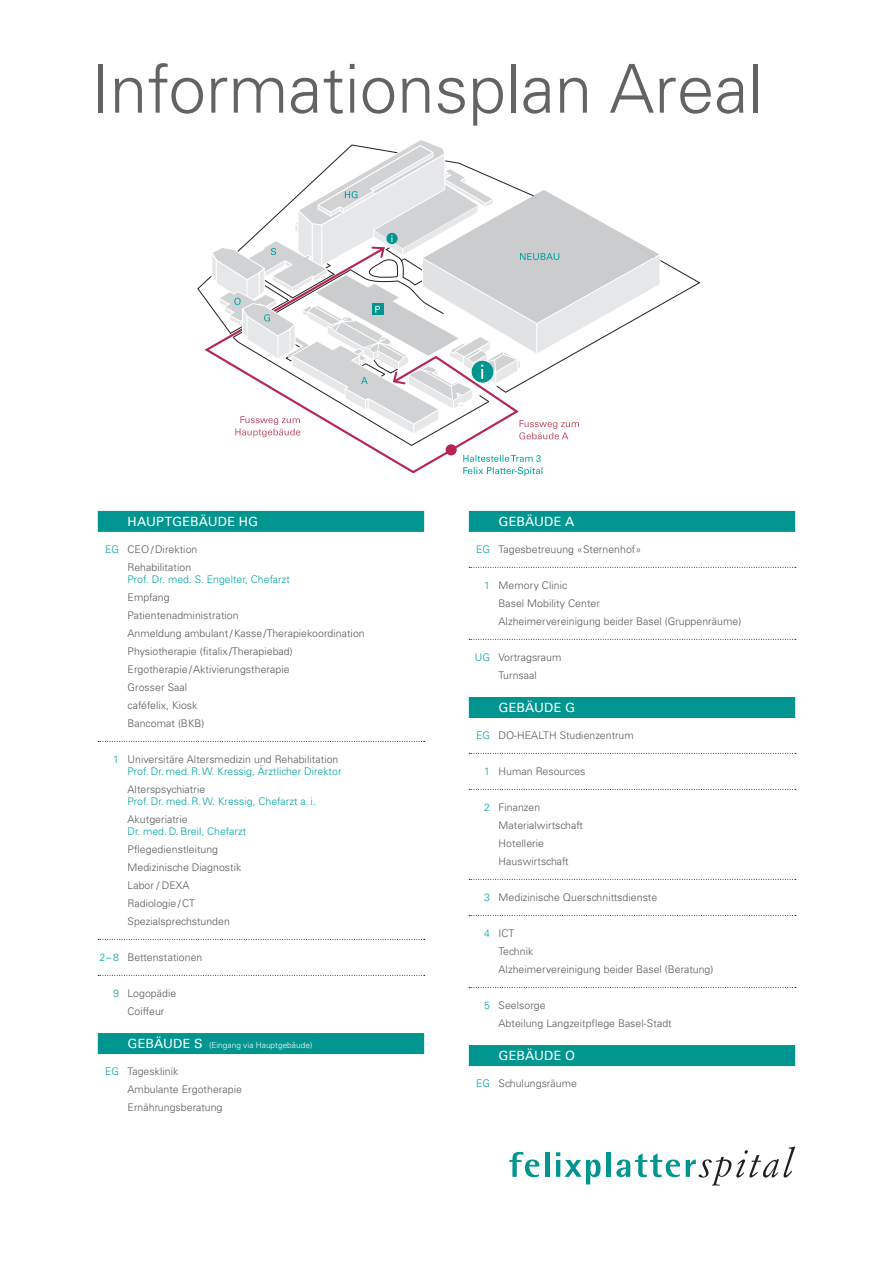
<style>
.page{position:relative;width:893px;height:1263px;background:#fff}
.page>*{position:absolute;margin:0;border:0;box-sizing:border-box;transform-origin:0 0}
.Haupttitel{font:300 67.5px "Univers LT Std";color:#636366}
.Gebaeude{font:12.75px "Univers LT Std";letter-spacing:.01em;color:#fff}
.Lauftext{font:300 10.5px "Univers LT Std";letter-spacing:.005em;color:#57585a}
.Lauftext-2{font:300 10.5px/12px "Univers LT Std";color:#00a39f}
.Gebaeude-2{font:300 8.25px "Univers LT Std";letter-spacing:.005em;color:#fff}
.s1{color:#00a39f}
.s2{color:#57585a}
.s3{font-weight:400;font-size:12.75px}
</style>
<div class="page">
<div style="left:98px;top:511px;width:326px;height:21px;background:#00958e"></div>
<svg style="left:98px;top:741px;width:327px;height:1px"></svg>
<svg style="left:98px;top:939px;width:327px;height:1px"></svg>
<svg style="left:98px;top:975px;width:327px;height:1px"></svg>
<div style="left:98px;top:1033px;width:326px;height:21px;background:#00958e"></div>
<div style="left:469px;top:511px;width:326px;height:21px;background:#00958e"></div>
<svg style="left:469px;top:567px;width:327px;height:1px"></svg>
<svg style="left:469px;top:639px;width:327px;height:1px"></svg>
<div style="left:469px;top:697px;width:326px;height:21px;background:#00958e"></div>
<svg style="left:469px;top:753px;width:327px;height:1px"></svg>
<svg style="left:469px;top:789px;width:327px;height:1px"></svg>
<svg style="left:469px;top:879px;width:327px;height:1px"></svg>
<svg style="left:469px;top:915px;width:327px;height:1px"></svg>
<svg style="left:469px;top:987px;width:327px;height:1px"></svg>
<div style="left:469px;top:1045px;width:326px;height:21px;background:#00958e"></div>
<svg style="left:509px;top:1152px;width:30px;height:25px"></svg>
<hr style="left:545px;top:1152px;width:4px;height:25px;background:#00958e">
<svg style="left:556px;top:1152px;width:45px;height:32px"></svg>
<hr style="left:606px;top:1152px;width:4px;height:25px;background:#00958e">
<svg style="left:616px;top:1153px;width:64px;height:24px"></svg>
<svg style="left:686px;top:1146px;width:109px;height:39px"></svg>
<svg style="left:211px;top:140px;width:456px;height:336px"></svg>
<p class="Haupttitel" style="left:91px;top:48px;width:674px">Informationsplan Areal</p>
<p class="Gebaeude" style="left:128px;top:514px;width:132px">HAUPTGEBÄUDE HG</p>
<p class="Lauftext" style="left:105px;top:542px;width:94px"><span class="s1">EG</span> CEO/Direktion</p>
<p class="Lauftext-2" style="left:128px;top:561px;width:164px"><span class="s2">Rehabilitation<br></span>Prof. Dr. med. S. Engelter, Chefarzt</p>
<p class="Lauftext" style="left:128px;top:590px;width:44px">Empfang</p>
<p class="Lauftext" style="left:128px;top:608px;width:113px">Patientenadministration</p>
<p class="Lauftext" style="left:128px;top:626px;width:239px">Anmeldung ambulant/Kasse/Therapiekoordination</p>
<p class="Lauftext" style="left:128px;top:644px;width:167px">Physiotherapie (fitalix /Therapiebad)</p>
<p class="Lauftext" style="left:128px;top:662px;width:164px">Ergotherapie/Aktivierungstherapie</p>
<p class="Lauftext" style="left:128px;top:680px;width:61px">Grosser Saal</p>
<p class="Lauftext" style="left:128px;top:698px;width:71px">caféfelix, Kiosk</p>
<p class="Lauftext" style="left:128px;top:716px;width:78px">Bancomat (BKB)</p>
<p class="Lauftext-2" style="left:113px;top:753px;width:230px;text-align:right">1 <span class="s2">Universitäre Altersmedizin und Rehabilitation<br></span>Prof. Dr. med.R.W. Kressig, Ärztlicher Direktor</p>
<p class="Lauftext-2" style="left:128px;top:783px;width:190px"><span class="s2">Alterspsychiatrie<br></span>Prof. Dr. med.R.W. Kressig, Chefarzt a. i.</p>
<p class="Lauftext-2" style="left:128px;top:813px;width:120px"><span class="s2">Akutgeriatrie<br></span>Dr. med. D.Breil, Chefarzt</p>
<p class="Lauftext" style="left:128px;top:842px;width:92px">Pflegedienstleitung</p>
<p class="Lauftext" style="left:128px;top:860px;width:115px">Medizinische Diagnostik</p>
<p class="Lauftext" style="left:128px;top:878px;width:63px">Labor / DEXA</p>
<p class="Lauftext" style="left:128px;top:896px;width:69px">Radiologie/CT</p>
<p class="Lauftext" style="left:128px;top:914px;width:104px">Spezialsprechstunden</p>
<p class="Lauftext" style="left:100px;top:950px;width:104px"><span class="s1">2– 8</span> Bettenstationen</p>
<p class="Lauftext" style="left:113px;top:986px;width:65px"><span class="s1">9</span> Logopädie</p>
<p class="Lauftext" style="left:128px;top:1004px;width:38px">Coiffeur</p>
<p class="Gebaeude-2" style="left:128px;top:1040px;width:186px"><span class="s3">GEBÄUDE S</span> (Eingang via Hauptgebäude)</p>
<p class="Lauftext" style="left:105px;top:1064px;width:75px"><span class="s1">EG</span> Tagesklinik</p>
<p class="Lauftext" style="left:128px;top:1082px;width:116px">Ambulante Ergotherapie</p>
<p class="Lauftext" style="left:128px;top:1100px;width:96px">Ernährungsberatung</p>
<p class="Gebaeude" style="left:499px;top:514px;width:77px">GEBÄUDE A</p>
<p class="Lauftext" style="left:476px;top:542px;width:167px"><span class="s1">EG</span> Tagesbetreuung «Sternenhof»</p>
<p class="Lauftext" style="left:484px;top:578px;width:85px"><span class="s1">1</span> Memory Clinic</p>
<p class="Lauftext" style="left:499px;top:596px;width:103px">Basel Mobility Center</p>
<p class="Lauftext" style="left:499px;top:614px;width:244px">Alzheimervereinigung beider Basel (Gruppenräume)</p>
<p class="Lauftext" style="left:475px;top:650px;width:88px"><span class="s1">UG</span> Vortragsraum</p>
<p class="Lauftext" style="left:499px;top:668px;width:40px">Turnsaal</p>
<p class="Gebaeude" style="left:499px;top:700px;width:78px">GEBÄUDE G</p>
<p class="Lauftext" style="left:476px;top:728px;width:159px"><span class="s1">EG</span> DO-HEALTH Studienzentrum</p>
<p class="Lauftext" style="left:484px;top:764px;width:103px"><span class="s1">1</span> Human Resources</p>
<p class="Lauftext" style="left:484px;top:800px;width:57px"><span class="s1">2</span> Finanzen</p>
<p class="Lauftext" style="left:499px;top:818px;width:86px">Materialwirtschaft</p>
<p class="Lauftext" style="left:499px;top:836px;width:47px">Hotellerie</p>
<p class="Lauftext" style="left:499px;top:854px;width:72px">Hauswirtschaft</p>
<p class="Lauftext" style="left:484px;top:890px;width:175px"><span class="s1">3</span> Medizinische Querschnittsdienste</p>
<p class="Lauftext" style="left:484px;top:926px;width:32px"><span class="s1">4</span> ICT</p>
<p class="Lauftext" style="left:499px;top:944px;width:36px">Technik</p>
<p class="Lauftext" style="left:499px;top:962px;width:216px">Alzheimervereinigung beider Basel (Beratung)</p>
<p class="Lauftext" style="left:484px;top:998px;width:63px"><span class="s1">5</span> Seelsorge</p>
<p class="Lauftext" style="left:499px;top:1016px;width:175px">Abteilung Langzeitpflege Basel-Stadt</p>
<p class="Gebaeude" style="left:499px;top:1048px;width:78px">GEBÄUDE O</p>
<p class="Lauftext" style="left:476px;top:1076px;width:102px"><span class="s1">EG</span> Schulungsräume</p>
</div>
